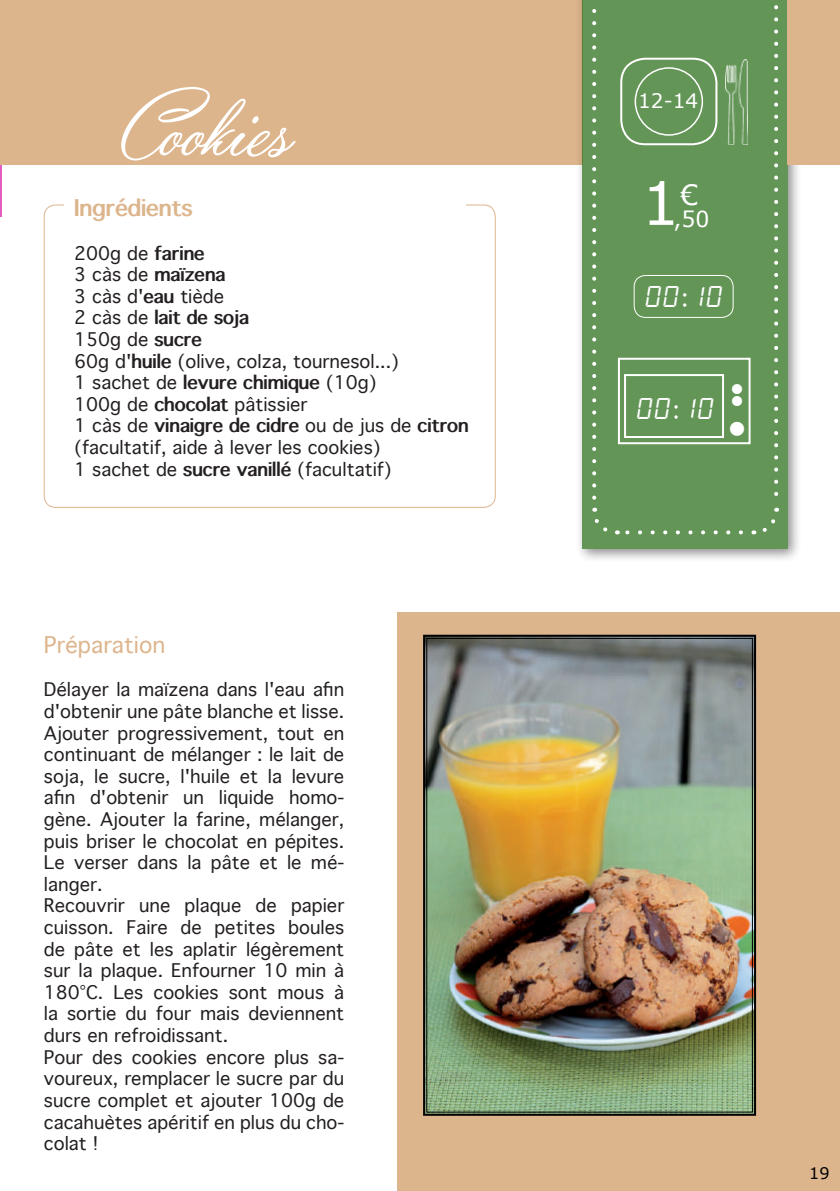
<style>
.page{position:relative;width:840px;height:1191px;background:#fff}
.page>*{position:absolute;margin:0;border:0;box-sizing:border-box;transform-origin:0 0}
.t1{font:100px "Yaquote Script Personal Use";color:#fff}
.t2{font:60px "Verdana";color:#fff}
.t3{font:30px "alarmclock";color:#fff}
.t4{font:28px "Verdana";color:#fff}
.t5{font:700 22px "Thonburi";color:#ddb58c}
.t6{font:22px "Thonburi";color:#ddb58c}
.t7{font:22px "Verdana";color:#fff}
.t8{font:20px "Verdana";color:#fff}
.t9{font:18px/21.6px "Thonburi";color:#231f20}
.t10{font:16px "Verdana";color:#000}
.t11{font:14px "Webdings";color:#fff}
.s1{font-weight:700}
</style>
<div class="page">
<div style="left:397px;top:612px;width:442px;height:579px;background:#ddb58c"></div>
<img style="left:423px;top:634px;width:333px;height:482px">
<div style="left:426px;top:638px;width:326px;height:474px;border:1px solid #000"></div>
<hr style="left:0;top:0;width:1px;height:217px;background:#e45cc2">
<div style="left:0;top:0;width:582px;height:165px;background:#ddb58c"></div>
<div style="left:574px;top:0;width:228px;height:563px;background:#231f20;opacity:.75"></div>
<div style="left:581px;top:0;width:206px;height:548px;background:#639557"></div>
<svg style="left:592px;top:508px;width:16px;height:24px"></svg>
<svg style="left:592px;top:9px;width:4px;height:489px"></svg>
<svg style="left:753px;top:7px;width:25px;height:528px"></svg>
<svg style="left:616px;top:530px;width:124px;height:4px"></svg>
<div style="left:634px;top:67px;width:68px;height:69px;border:2px solid #fff;border-radius:50%"></div>
<div style="left:620px;top:58px;width:97px;height:87px;border:2px solid #fff;border-radius:24px"></div>
<img style="left:725px;top:60px;width:22px;height:84px">
<div style="left:633px;top:275px;width:100px;height:43px;border:1px solid #fff;border-radius:11px"></div>
<div style="left:617px;top:358px;width:133px;height:86px;border:2px solid #fff"></div>
<div style="left:623px;top:374px;width:100px;height:64px;border:2px solid #fff"></div>
<div style="left:787px;top:0;width:52px;height:165px;background:#ddb58c"></div>
<h1 class="t1" style="left:121px;top:74px;width:173px">Cookies</h1>
<p class="t5" style="left:74px;top:196px;width:120px">Ingrédients</p>
<p class="t9" style="left:74px;top:242px;width:395px">200g de <span class="s1">farine<br></span>3 càs de <span class="s1">maïzena<br></span>3 càs d'<span class="s1">eau</span> tiède<br>2 càs de <span class="s1">lait de soja<br></span>150g de <span class="s1">sucre<br></span>60g d'<span class="s1">huile</span> (olive, colza, tournesol...)<br>1 sachet de <span class="s1">levure chimique</span> (10g)<br>100g de <span class="s1">chocolat</span> pâtissier<br>1 càs de <span class="s1">vinaigre de cidre</span> ou de jus de <span class="s1">citron </span>(facultatif, aide à lever les cookies)<br>1 sachet de <span class="s1">sucre vanillé</span> (facultatif)</p>
<p class="t6" style="left:44px;top:632px;width:123px">Préparation</p>
<p class="t9" style="left:44px;top:679px;width:302px">Délayer la maïzena dans l'eau afin d'obtenir une pâte blanche et lisse.<br>Ajouter progressivement, tout en continuant de mélanger : le lait de soja, le sucre, l'huile et la levure afin d'obtenir un liquide homo&shy;gène. Ajouter la farine, mélanger, puis briser le chocolat en pépites.<br>Le verser dans la pâte et le mé&shy;langer.<br>Recouvrir une plaque de papier cuisson. Faire de petites boules de pâte et les aplatir légèrement sur la plaque. Enfourner 10 min à<br>180°C. Les cookies sont mous à la sortie du four mais deviennent durs en refroidissant.<br>Pour des cookies encore plus sa&shy;voureux, remplacer le sucre par du sucre complet et ajouter 100g de cacahuètes apéritif en plus du cho&shy;colat !</p>
<p class="t8" style="left:638px;top:88px;width:61px">12-14</p>
<h2 class="t2" style="left:641px;top:165px;width:40px">1</h2>
<h3 class="t4" style="left:680px;top:176px;width:19px">€</h3>
<p class="t7" style="left:673px;top:205px;width:37px">,50</p>
<h3 class="t3" style="left:645px;top:281px;width:80px">00:10</h3>
<h3 class="t3" style="left:636px;top:394px;width:80px">00:10</h3>
<p class="t11" style="left:729px;top:422px;width:15px">■</p>
<p class="t10" style="left:808px;top:1162px;width:22px">19</p>
</div>
